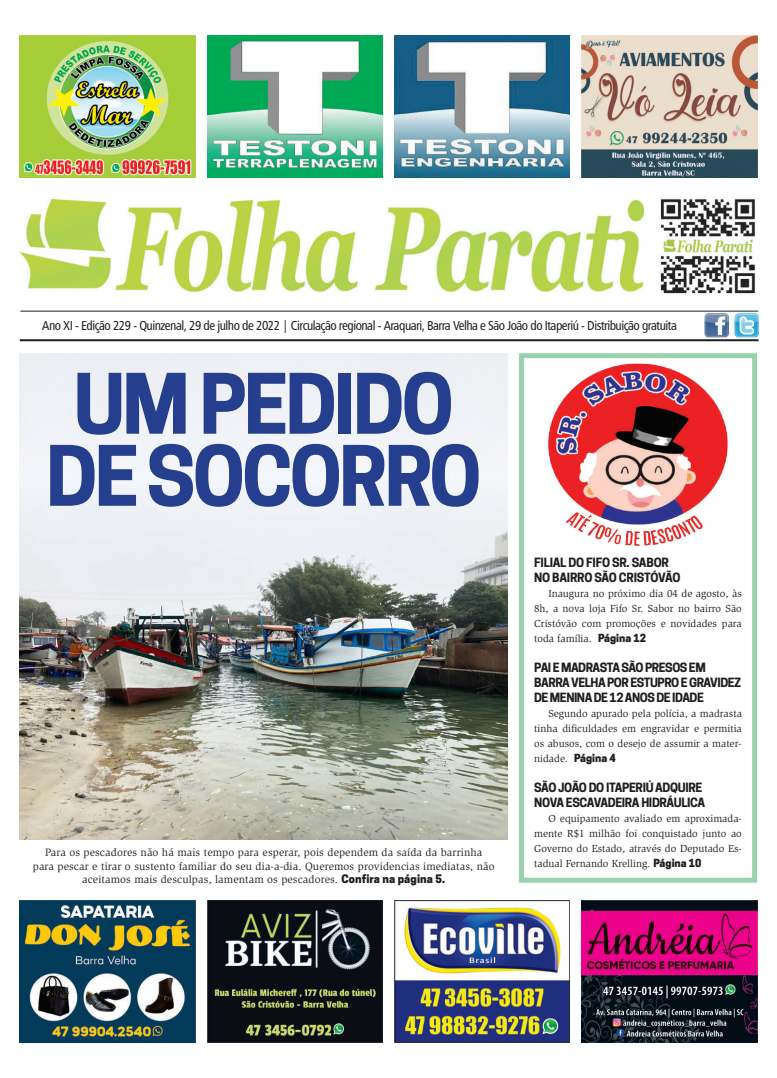
<style>
.page{position:relative;width:777px;height:1078px;background:#fff}
.page>*{position:absolute;margin:0;border:0;box-sizing:border-box;transform-origin:0 0}
.t1{font:700 78px/72px "Cooper Hewitt";letter-spacing:-.04em;color:#253f8e;text-align:center}
.t2{font:13px "Humanist 777 BT Roman Condensed B";letter-spacing:-.04em;color:#231f20}
.t3{font:700 12px/15px "Cooper Hewitt";letter-spacing:-.04em;color:#231f20}
.t4{font:700 12px/15px "Cooper Hewitt";letter-spacing:-.02em;color:#231f20}
.t5{font:11px/13.2px "Slimbach Std";letter-spacing:.01em;color:#231f20;text-align:center}
.t6{font:10.5px/15px "Slimbach Std";color:#231f20;text-align:justify}
.s1{font-family:"Cooper Hewitt";font-weight:800}
</style>
<div class="page">
<div style="left:519px;top:353px;width:238px;height:529px;border:5px solid #9ad2ae"></div>
<hr style="left:21px;top:310px;width:736px;height:1px;background:#231f20">
<hr style="left:21px;top:339px;width:736px;height:2px;background:#231f20">
<img style="left:704px;top:313px;width:54px;height:25px">
<img style="left:394px;top:35px;width:176px;height:142px">
<img style="left:207px;top:35px;width:176px;height:142px">
<img style="left:20px;top:199px;width:623px;height:93px">
<img style="left:207px;top:900px;width:176px;height:142px">
<img style="left:394px;top:900px;width:176px;height:142px">
<img style="left:581px;top:900px;width:176px;height:142px">
<img style="left:660px;top:198px;width:95px;height:96px">
<img style="left:20px;top:35px;width:176px;height:142px">
<img style="left:20px;top:900px;width:176px;height:142px">
<img style="left:581px;top:35px;width:176px;height:142px">
<img style="left:20px;top:473px;width:487px;height:366px">
<img style="left:548px;top:363px;width:180px;height:182px">
<p class="t2" style="left:42px;top:317px;width:636px">Ano XI - Edição 229 - Quinzenal, 29 de julho de 2022 | Circulação regional - Araquari, Barra Velha e São João do Itaperiú - Distribuição gratuita</p>
<h1 class="t1" style="left:46px;top:368px;width:437px">UM PEDIDO<br>DE SOCORRO</h1>
<p class="t5" style="left:33px;top:845px;width:463px">Para os pescadores não há mais tempo para esperar, pois dependem da saída da barrinha<br>para pescar e tirar o sustento familiar do seu dia-a-dia. Queremos providencias imediatas, não aceitamos mais desculpas, lamentam os pescadores. <span class="s1">Confira na página 5.</span></p>
<p class="t4" style="left:534px;top:554px;width:148px">FILIAL DO FIFO SR. SABOR<br>NO BAIRRO SÃO CRISTÓVÃO</p>
<p class="t6" style="left:534px;top:585px;width:209px;text-indent:14px">Inaugura no próximo dia 04 de agosto, às 8h, a nova loja Fifo Sr. Sabor no bairro São Cristóvão com promoções e novidades para toda família. <span class="s1">Página 12</span></p>
<p class="t3" style="left:534px;top:659px;width:209px">PAI E MADRASTA SÃO PRESOS EM<br>BARRA VELHA POR ESTUPRO E GRAVIDEZ<br>DE MENINA DE 12 ANOS DE IDADE</p>
<p class="t6" style="left:534px;top:705px;width:209px;text-indent:14px">Segundo apurado pela polícia, a madrasta tinha dificuldades em engravidar e permitia os abusos, com o desejo de assumir a mater&shy;nidade. <span class="s1">Página 4</span></p>
<p class="t3" style="left:534px;top:779px;width:173px">SÃO JOÃO DO ITAPERIÚ ADQUIRE<br>NOVA ESCAVADEIRA HIDRÁULICA</p>
<p class="t6" style="left:534px;top:810px;width:209px;text-indent:14px">O equipamento avaliado em aproximada&shy;mente R$1 milhão foi conquistado junto ao Governo do Estado, através do Deputado Es&shy;tadual Fernando Krelling. <span class="s1">Página 10</span></p>
</div>
